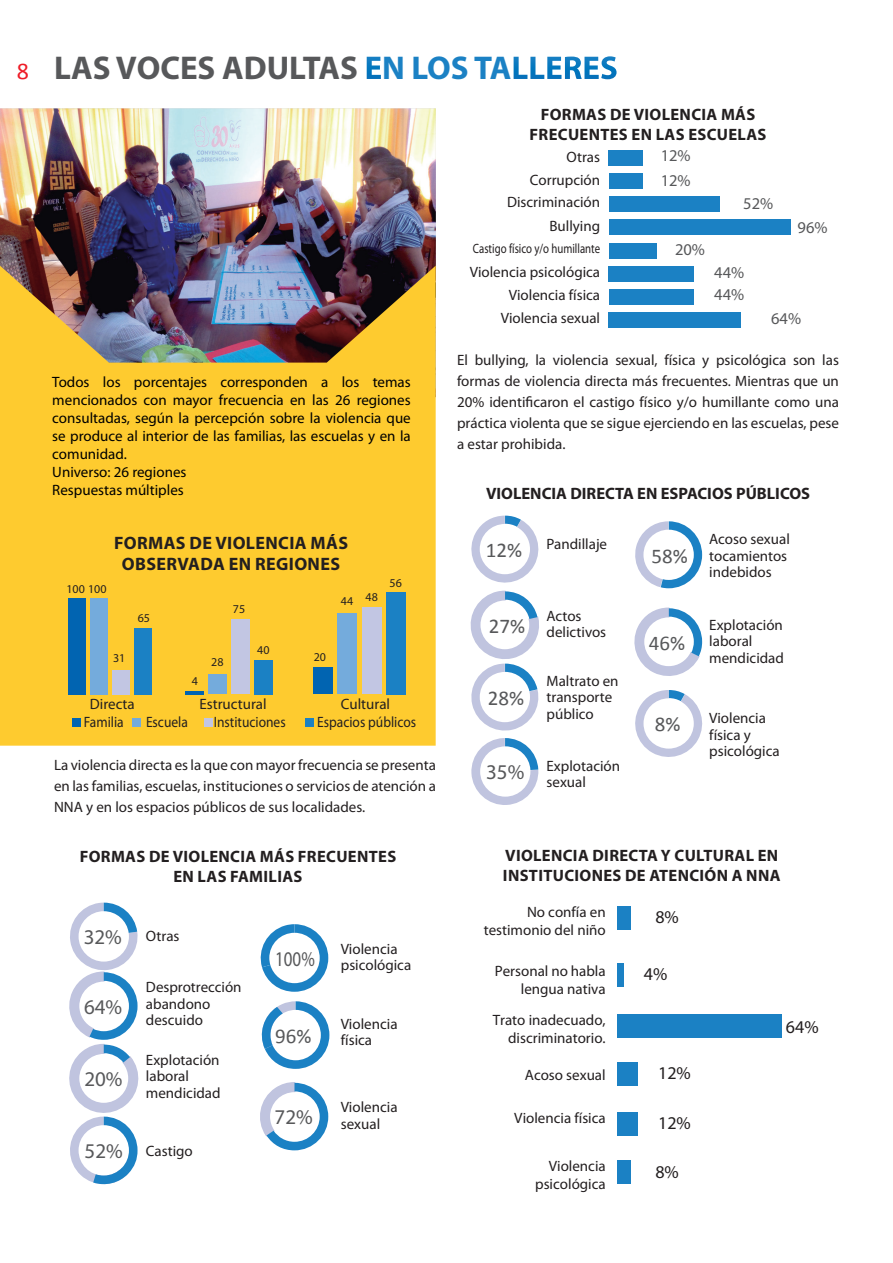
<style>
.page{position:relative;width:893px;height:1263px;background:#fff}
.page>*{position:absolute;margin:0;border:0;box-sizing:border-box;transform-origin:0 0}
.t1{font:700 33px "Myriad Pro";color:#57585a}
.t2{font:24px "Calibri";color:#ee1c27}
.t3{font:21px "Calibri";color:#57585a}
.t4{font:21px "Myriad Pro";color:#57585a}
.t5{font:21px "Myriad Pro";color:#57585a;scale:.81 1}
.t6{font:700 18px/21.6px "Myriad Pro";letter-spacing:.02em;color:#231f20;text-align:center}
.t7{font:18px "Myriad Pro";color:#231f20}
.t8{font:700 16.5px/19.8px "Myriad Pro";letter-spacing:.02em;color:#231f20;text-align:center}
.t9{font:700 16.5px "Myriad Pro";color:#231f20}
.t10{font:16.5px "Myriad Pro";color:#57585a}
.t11{font:15px/16.5px "Myriad Pro";color:#231f20}
.t12{font:15px/18px "Myriad Pro";color:#000;text-align:justify}
.t13{font:15px "Myriad Pro";color:#231f20;scale:.9 1}
.t14{font:13.5px "Myriad Pro";color:#231f20;scale:.8 1}
.t15{font:12px "Myriad Pro";color:#231f20}
.s1{color:#fff}
.s2{color:#1b81c4}
</style>
<div class="page">
<img style="left:0;top:108px;width:436px;height:158px">
<svg style="left:0;top:266px;width:436px;height:480px;background:#e3b739"></svg>
<div style="left:609px;top:312px;width:132px;height:16px;background:#1b81c4"></div>
<div style="left:609px;top:289px;width:85px;height:16px;background:#1b81c4"></div>
<div style="left:609px;top:266px;width:85px;height:15px;background:#1b81c4"></div>
<div style="left:609px;top:243px;width:47px;height:15px;background:#1b81c4"></div>
<div style="left:609px;top:220px;width:181px;height:15px;background:#1b81c4"></div>
<div style="left:609px;top:196px;width:111px;height:16px;background:#1b81c4"></div>
<div style="left:609px;top:173px;width:33px;height:16px;background:#1b81c4"></div>
<div style="left:609px;top:150px;width:34px;height:16px;background:#1b81c4"></div>
<svg style="left:635px;top:690px;width:68px;height:67px"></svg>
<svg style="left:635px;top:521px;width:67px;height:67px"></svg>
<svg style="left:470px;top:516px;width:69px;height:289px"></svg>
<svg style="left:634px;top:607px;width:68px;height:69px"></svg>
<div style="left:617px;top:1160px;width:14px;height:23px;background:#1b81c4"></div>
<div style="left:617px;top:1112px;width:21px;height:23px;background:#1b81c4"></div>
<div style="left:617px;top:1062px;width:21px;height:23px;background:#1b81c4"></div>
<div style="left:617px;top:1014px;width:164px;height:23px;background:#1b81c4"></div>
<div style="left:617px;top:963px;width:7px;height:23px;background:#1b81c4"></div>
<div style="left:617px;top:906px;width:14px;height:23px;background:#1b81c4"></div>
<div style="left:135px;top:628px;width:17px;height:66px;background:#1b81c4"></div>
<div style="left:112px;top:670px;width:18px;height:24px;background:#c2c6e3"></div>
<div style="left:90px;top:598px;width:17px;height:96px;background:#74abdc"></div>
<div style="left:68px;top:598px;width:17px;height:96px;background:#0164b1"></div>
<div style="left:73px;top:718px;width:8px;height:9px;background:#0164b1"></div>
<div style="left:132px;top:718px;width:9px;height:9px;background:#74abdc"></div>
<div style="left:204px;top:718px;width:8px;height:9px;background:#c2c6e3"></div>
<div style="left:305px;top:718px;width:9px;height:9px;background:#1b81c4"></div>
<div style="left:255px;top:660px;width:18px;height:34px;background:#1b81c4"></div>
<div style="left:232px;top:620px;width:18px;height:74px;background:#c2c6e3"></div>
<div style="left:209px;top:674px;width:18px;height:20px;background:#74abdc"></div>
<hr style="left:186px;top:691px;width:18px;height:3px;background:#0164b1">
<div style="left:386px;top:592px;width:20px;height:102px;background:#1b81c4"></div>
<div style="left:362px;top:608px;width:19px;height:86px;background:#c2c6e3"></div>
<div style="left:337px;top:613px;width:20px;height:81px;background:#74abdc"></div>
<div style="left:313px;top:667px;width:19px;height:27px;background:#0164b1"></div>
<svg style="left:260px;top:924px;width:68px;height:68px"></svg>
<svg style="left:261px;top:1001px;width:68px;height:68px"></svg>
<svg style="left:260px;top:1082px;width:68px;height:68px"></svg>
<svg style="left:69px;top:903px;width:70px;height:282px"></svg>
<h2 class="t2" style="left:17px;top:56px;width:14px">8</h2>
<p class="t1" style="left:54px;top:46px;width:565px">LAS VOCES ADULTAS <span class="s1">E</span><span class="s2">N LOS TA</span><span class="s1">LLERES</span></p>
<p class="t12" style="left:52px;top:372px;width:360px">Todos los porcentajes corresponden a los temas mencionados con mayor frecuencia en las 26 regiones consultadas, según la percepción sobre la violencia que se produce al interior de las familias, las escuelas y en la comunidad.</p>
<p class="t12" style="left:52px;top:462px;width:136px">Universo: 26 regiones</p>
<p class="t12" style="left:52px;top:480px;width:133px">Respuestas múltiples</p>
<p class="t15" style="left:66px;top:582px;width:42px">100 100</p>
<p class="t6" style="left:114px;top:531px;width:236px">FORMAS DE VIOLENCIA MÁS<br>OBSERVADA EN REGIONES</p>
<p class="t15" style="left:138px;top:611px;width:14px">65</p>
<p class="t15" style="left:233px;top:601px;width:14px">75</p>
<p class="t15" style="left:341px;top:593px;width:14px">44</p>
<p class="t15" style="left:365px;top:590px;width:14px">48</p>
<p class="t15" style="left:390px;top:576px;width:14px">56</p>
<p class="t15" style="left:257px;top:642px;width:14px">40</p>
<p class="t15" style="left:314px;top:649px;width:14px">20</p>
<p class="t15" style="left:113px;top:651px;width:14px">31</p>
<p class="t11" style="left:90px;top:695px;width:46px">Directa</p>
<p class="t13" style="left:84px;top:713px;width:46px">Familia</p>
<p class="t13" style="left:146px;top:713px;width:48px">Escuela</p>
<p class="t13" style="left:214px;top:713px;width:81px">Instituciones</p>
<p class="t13" style="left:317px;top:713px;width:111px">Espacios públicos</p>
<p class="t15" style="left:211px;top:654px;width:14px">28</p>
<p class="t15" style="left:192px;top:673px;width:8px">4</p>
<p class="t11" style="left:199px;top:695px;width:69px">Estructural</p>
<p class="t11" style="left:341px;top:695px;width:51px">Cultural</p>
<p class="t11" style="left:54px;top:754px;width:383px;line-height:21px;text-align:justify">La violencia directa es la que con mayor frecuencia se presenta en las familias, escuelas, instituciones o servicios de atención a NNA y en los espacios públicos de sus localidades.</p>
<p class="t8" style="left:80px;top:846px;width:318px">FORMAS DE VIOLENCIA MÁS FRECUENTES<br>EN LAS FAMILIAS</p>
<p class="t4" style="left:84px;top:924px;width:40px">32%</p>
<p class="t4" style="left:84px;top:994px;width:40px">64%</p>
<p class="t4" style="left:84px;top:1066px;width:40px">20%</p>
<p class="t4" style="left:85px;top:1138px;width:40px">52%</p>
<p class="t11" style="left:146px;top:927px;width:35px">Otras</p>
<p class="t11" style="left:146px;top:979px;width:97px">Desprotrección abandono descuido</p>
<p class="t11" style="left:146px;top:1051px;width:76px">Explotación laboral mendicidad</p>
<p class="t11" style="left:146px;top:1142px;width:48px">Castigo</p>
<p class="t5" style="left:275px;top:946px;width:50px">100%</p>
<p class="t3" style="left:275px;top:1023px;width:38px">96%</p>
<p class="t4" style="left:275px;top:1104px;width:40px">72%</p>
<p class="t11" style="left:341px;top:940px;width:72px">Violencia psicológica</p>
<p class="t11" style="left:341px;top:1015px;width:58px">Violencia física</p>
<p class="t11" style="left:341px;top:1099px;width:58px">Violencia sexual</p>
<p class="t8" style="left:530px;top:104px;width:238px">FORMAS DE VIOLENCIA MÁS<br>FRECUENTES EN LAS ESCUELAS</p>
<p class="t10" style="left:661px;top:145px;width:31px">12%</p>
<p class="t10" style="left:661px;top:171px;width:31px">12%</p>
<p class="t11" style="left:567px;top:148px;width:35px">Otras</p>
<p class="t11" style="left:507px;top:194px;width:94px">Discriminación</p>
<p class="t11" style="left:530px;top:172px;width:72px">Corrupción</p>
<p class="t11" style="left:549px;top:217px;width:52px">Bullying</p>
<p class="t14" style="left:473px;top:240px;width:160px">Castigo físico y/o humillante</p>
<p class="t11" style="left:470px;top:263px;width:132px">Violencia psicológica</p>
<p class="t11" style="left:509px;top:287px;width:93px">Violencia física</p>
<p class="t11" style="left:501px;top:310px;width:101px">Violencia sexual</p>
<p class="t11" style="left:457px;top:349px;width:383px;line-height:21px;text-align:justify">El bullying, la violencia sexual, física y psicológica son las formas de violencia directa más frecuentes. Mientras que un 20% identificaron el castigo físico y/o humillante como una práctica violenta que se sigue ejerciendo en las escuelas, pese a estar prohibida.</p>
<p class="t10" style="left:743px;top:193px;width:31px">52%</p>
<p class="t10" style="left:798px;top:217px;width:31px">96%</p>
<p class="t10" style="left:675px;top:239px;width:31px">20%</p>
<p class="t10" style="left:714px;top:262px;width:31px">44%</p>
<p class="t10" style="left:714px;top:285px;width:31px">44%</p>
<p class="t10" style="left:771px;top:309px;width:31px">64%</p>
<p class="t9" style="left:486px;top:483px;width:326px">VIOLENCIA DIRECTA EN ESPACIOS PÚBLICOS</p>
<p class="t3" style="left:486px;top:537px;width:38px">12%</p>
<p class="t11" style="left:547px;top:535px;width:62px">Pandillaje</p>
<p class="t3" style="left:651px;top:543px;width:38px">58%</p>
<p class="t11" style="left:709px;top:530px;width:82px">Acoso sexual tocamientos indebidos</p>
<p class="t3" style="left:489px;top:613px;width:38px">27%</p>
<p class="t11" style="left:547px;top:607px;width:61px">Actos delictivos</p>
<p class="t3" style="left:649px;top:630px;width:38px">46%</p>
<p class="t11" style="left:709px;top:616px;width:75px">Explotación laboral</p>
<p class="t11" style="left:709px;top:649px;width:76px">mendicidad</p>
<p class="t3" style="left:488px;top:685px;width:38px">28%</p>
<p class="t4" style="left:486px;top:759px;width:40px">35%</p>
<p class="t11" style="left:547px;top:672px;width:74px">Maltrato en transporte público</p>
<p class="t11" style="left:547px;top:757px;width:75px">Explotación sexual</p>
<p class="t3" style="left:655px;top:711px;width:27px">8%</p>
<p class="t11" style="left:709px;top:709px;width:72px">Violencia física y psicológica</p>
<p class="t8" style="left:503px;top:845px;width:279px;text-align:left">VIOLENCIA DIRECTA Y CULTURAL EN<br>INSTITUCIONES DE ATENCIÓN A NNA</p>
<p class="t11" style="left:484px;top:902px;width:123px;line-height:18px;text-align:right">No confía en testimonio del niño</p>
<p class="t11" style="left:495px;top:961px;width:112px;line-height:18px;text-align:right">Personal no habla lengua nativa</p>
<p class="t11" style="left:493px;top:1010px;width:115px;line-height:18px;text-align:right">Trato inadecuado, discriminatorio.</p>
<p class="t11" style="left:525px;top:1066px;width:82px">Acoso sexual</p>
<p class="t11" style="left:514px;top:1110px;width:93px">Violencia física</p>
<p class="t11" style="left:535px;top:1157px;width:72px;line-height:18px;text-align:right">Violencia psicológica</p>
<p class="t7" style="left:655px;top:906px;width:25px">8%</p>
<p class="t7" style="left:644px;top:963px;width:25px">4%</p>
<p class="t7" style="left:658px;top:1062px;width:34px">12%</p>
<p class="t7" style="left:658px;top:1112px;width:34px">12%</p>
<p class="t7" style="left:655px;top:1161px;width:25px">8%</p>
<p class="t7" style="left:786px;top:1015px;width:34px">64%</p>
</div>
